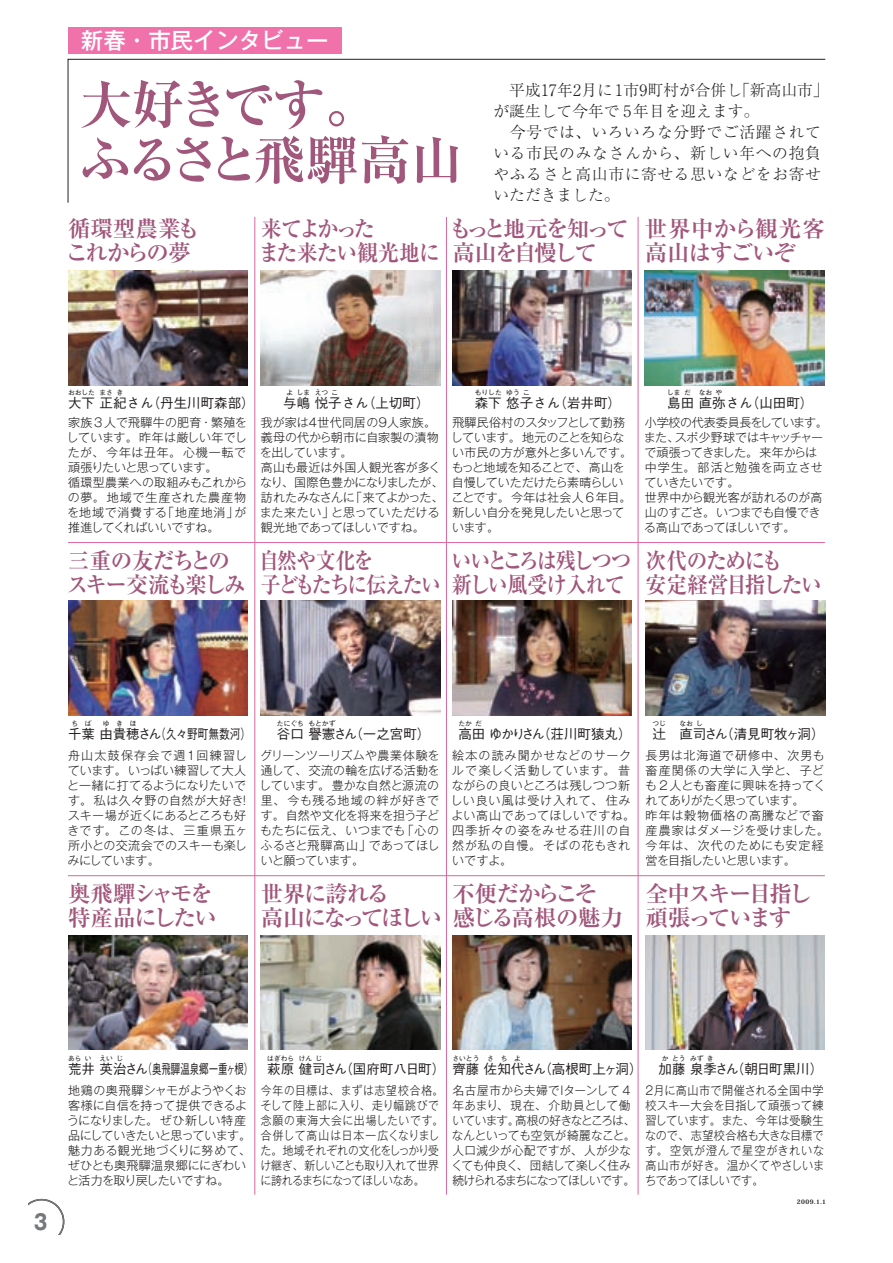
<style>
.page{position:relative;width:893px;height:1263px;background:#fff}
.page>*{position:absolute;margin:0;border:0;box-sizing:border-box;transform-origin:0 0}
.t1{font:52.5px/55.5px "Ryumin Pro Bold 90 pv RKSJ V";letter-spacing:-.095em;color:#a1577b}
.t2{font:22.5px/24px "Ryumin Pro Bold 90 pv RKSJ V";letter-spacing:-.07em;color:#a1577b}
.t3{font:22.5px/24px "Ryumin Pro Bold 90 pv RKSJ V";letter-spacing:-.09em;color:#a1577b}
.t4{font:22.5px/24px "Ryumin Pro Bold 90 pv RKSJ V";letter-spacing:-.05em;color:#a1577b;scale:.89 1}
.t5{font:22.5px/24px "Ryumin Pro Bold 90 pv RKSJ V";letter-spacing:-.07em;color:#a1577b;scale:.96 1}
.t6{font:22.5px/24px "Ryumin Pro Bold 90 pv RKSJ V";letter-spacing:-.095em;color:#a1577b}
.t7{font:22.5px/24px "Ryumin Pro Bold 90 pv RKSJ V";letter-spacing:-.07em;color:#a1577b;scale:.88 1}
.t8{font:22.5px/24px "Ryumin Pro Bold 90 pv RKSJ V";letter-spacing:-.07em;color:#a1577b;scale:.92 1}
.t9{font:22.5px/24px "Ryumin Pro Bold 90 pv RKSJ V";letter-spacing:-.04em;color:#a1577b;scale:.93 1}
.t10{font:22.5px/24px "Ryumin Pro Bold 90 pv RKSJ V";letter-spacing:-.035em;color:#a1577b}
.t11{font:22.5px/24px "Ryumin Pro Bold 90 pv RKSJ V";letter-spacing:-.02em;color:#a1577b}
.t12{font:22.5px "Gothic MB101 Pro Medium 90 pv RKSJ H";color:#fff}
.t13{font:21px "Gothic MB101 Pro Bold 90 pv RKSJ H";color:#76787b;scale:.85 1}
.t14{font:15.75px/21px "Ryumin Pro Light 90 pv RKSJ H";letter-spacing:.04em;color:#231f20}
.t15{font:13.5px "Gothic BBB Pro Medium 90 pv RKSJ H";color:#231f20}
.t16{font:13.5px "Gothic BBB Pro Medium 90 pv RKSJ H";letter-spacing:-.06em;color:#231f20}
.t17{font:12px/15px "Gothic MB101 Pro Light 90 pv RKSJ H";color:#231f20}
.t18{font:12px/15px "Gothic MB101 Pro Light 90 pv RKSJ H";letter-spacing:.025em;color:#231f20}
.t19{font:12px/15px "Gothic MB101 Pro Light 90 pv RKSJ H";color:#231f20;scale:.9 1}
.t20{font:12px/15px "Gothic MB101 Pro Light 90 pv RKSJ H";letter-spacing:.04em;color:#231f20}
.t21{font:12px/15px "Gothic MB101 Pro Light 90 pv RKSJ H";letter-spacing:-.025em;color:#231f20}
.t22{font:12px/15px "Gothic MB101 Pro Light 90 pv RKSJ H";letter-spacing:.02em;color:#231f20}
.t23{font:12px/15px "Gothic MB101 Pro Light 90 pv RKSJ H";letter-spacing:-.035em;color:#231f20}
.t24{font:12px/15px "Gothic MB101 Pro Light 90 pv RKSJ H";color:#231f20;text-align:justify;scale:.93 1}
.t25{font:12px/15px "Gothic MB101 Pro Light 90 pv RKSJ H";letter-spacing:.055em;color:#231f20}
.t26{font:6.75px "Gothic BBB Pro Medium 90 pv RKSJ H";color:#231f20}
.t27{font:6px "Koz Min Pro Heavy 90 pv RKSJ H";color:#231f20}
</style>
<div class="page">
<hr style="left:254px;top:217px;width:1px;height:978px;background:#da669c">
<hr style="left:446px;top:217px;width:1px;height:978px;background:#da669c">
<hr style="left:638px;top:217px;width:1px;height:978px;background:#da669c">
<hr style="left:68px;top:542px;width:757px;height:1px;background:#da669c">
<hr style="left:68px;top:875px;width:757px;height:1px;background:#da669c">
<svg style="left:29px;top:1199px;width:35px;height:36px"></svg>
<div style="left:68px;top:28px;width:273px;height:26px;background:#f171ab"></div>
<svg style="left:67px;top:59px;width:759px;height:144px"></svg>
<img style="left:68px;top:271px;width:179px;height:114px">
<img style="left:261px;top:271px;width:179px;height:114px">
<img style="left:452px;top:271px;width:180px;height:114px">
<img style="left:645px;top:271px;width:179px;height:114px">
<img style="left:68px;top:601px;width:179px;height:115px">
<img style="left:261px;top:601px;width:179px;height:115px">
<img style="left:452px;top:601px;width:180px;height:115px">
<img style="left:646px;top:601px;width:179px;height:115px">
<img style="left:68px;top:935px;width:179px;height:115px">
<img style="left:261px;top:935px;width:179px;height:115px">
<img style="left:452px;top:935px;width:180px;height:115px">
<img style="left:645px;top:935px;width:180px;height:115px">
<h2 class="t12" style="left:81px;top:32px;width:249px">新春・市民インタビュー</h2>
<h1 class="t1" style="left:79px;top:84px;width:385px">大好きです。<br>ふるさと飛驒高山</h1>
<h3 class="t14" style="left:493px;top:82px;width:337px">　平成17年2月に1市9町村が合併し｢新高山市」が誕生して今年で 5年目を迎えます。<br>　今号では、いろいろな分野でご活躍されている市民のみなさんから、新しい年への抱負やふるさと高山市に寄せる思いなどをお寄せいただきました。</h3>
<h2 class="t11" style="left:66px;top:219px;width:136px">循環型農業もこれからの夢</h2>
<h2 class="t9" style="left:258px;top:219px;width:197px">来てよかった<br>また来たい観光地に</h2>
<h2 class="t6" style="left:449px;top:219px;width:181px">もっと地元を知って高山を自慢して</h2>
<h2 class="t10" style="left:645px;top:219px;width:182px">世界中から観光客高山はすごいぞ</h2>
<p class="t26" style="left:68px;top:390px;width:29px">おおした</p>
<p class="t26" style="left:100px;top:390px;width:15px">まさ</p>
<p class="t26" style="left:116px;top:390px;width:8px">き</p>
<p class="t15" style="left:68px;top:398px;width:188px">大下正紀さん（丹生川町森部）</p>
<p class="t26" style="left:287px;top:390px;width:8px">よ</p>
<p class="t26" style="left:297px;top:390px;width:15px">しま</p>
<p class="t26" style="left:315px;top:390px;width:15px">えつ</p>
<p class="t26" style="left:332px;top:390px;width:8px">こ</p>
<p class="t15" style="left:283px;top:398px;width:148px">与嶋悦子さん（上切町）</p>
<p class="t26" style="left:475px;top:390px;width:28px">もりした</p>
<p class="t26" style="left:506px;top:390px;width:15px">ゆう</p>
<p class="t26" style="left:523px;top:390px;width:8px">こ</p>
<p class="t15" style="left:475px;top:398px;width:148px">森下悠子さん（岩井町）</p>
<p class="t26" style="left:667px;top:390px;width:15px">しま</p>
<p class="t26" style="left:684px;top:390px;width:8px">だ</p>
<p class="t26" style="left:699px;top:390px;width:15px">なお</p>
<p class="t26" style="left:716px;top:390px;width:8px">や</p>
<p class="t15" style="left:667px;top:398px;width:148px">島田直弥さん（山田町）</p>
<p class="t18" style="left:66px;top:417px;width:182px">家族 3人で飛驒牛の肥育・繁殖をしています。昨年は厳しい年でしたが、今年は丑年。心機一転で頑張りたいと思っています。<br>循環型農業への取組みもこれからの夢。地域で生産された農産物を地域で消費する｢地産地消｣が推進してくればいいですね。</p>
<p class="t17" style="left:260px;top:417px;width:185px">我が家は４世代同居の９人家族。義母の代から朝市に自家製の漬物を出しています。<br>高山も最近は外国人観光客が多くなり、国際色豊かになりましたが、訪れたみなさんに｢来てよかった、また来たい」と思っていただける観光地であってほしいですね。</p>
<p class="t23" style="left:451px;top:417px;width:183px">飛驒民俗村のスタッフとして勤務しています。地元のことを知らない市民の方が意外と多いんです。もっと地域を知ることで、高山を自慢していただけたら素晴らしいことです。今年は社会人 6年目。新しい自分を発見したいと思っています。</p>
<p class="t17" style="left:644px;top:417px;width:185px">小学校の代表委員長をしています。また、スポ少野球ではキャッチャーで頑張ってきました。来年からは中学生。部活と勉強を両立させていきたいです。<br>世界中から観光客が訪れるのが高山のすごさ。いつまでも自慢できる高山であってほしいです。</p>
<h2 class="t5" style="left:67px;top:552px;width:188px">三重の友だちとのスキー交流も楽しみ</h2>
<h2 class="t7" style="left:259px;top:552px;width:208px">自然や文化を<br>子どもたちに伝えたい</h2>
<h2 class="t4" style="left:452px;top:552px;width:204px">いいところは残しつつ新しい風受け入れて</h2>
<h2 class="t8" style="left:646px;top:552px;width:193px">次代のためにも<br>安定経営目指したい</h2>
<p class="t26" style="left:277px;top:721px;width:28px">たにぐち</p>
<p class="t26" style="left:308px;top:721px;width:28px">もとかず</p>
<p class="t26" style="left:71px;top:721px;width:8px">ち</p>
<p class="t26" style="left:85px;top:721px;width:8px">ば</p>
<p class="t26" style="left:103px;top:721px;width:8px">ゆ</p>
<p class="t26" style="left:116px;top:721px;width:8px">き</p>
<p class="t26" style="left:130px;top:721px;width:8px">ほ</p>
<p class="t26" style="left:458px;top:721px;width:15px">たか</p>
<p class="t26" style="left:475px;top:721px;width:8px">だ</p>
<p class="t15" style="left:138px;top:729px;width:115px">さん（久々野町無数河）</p>
<p class="t15" style="left:277px;top:729px;width:60px">谷口譽憲</p>
<p class="t15" style="left:333px;top:729px;width:98px">さん（一之宮町）</p>
<p class="t15" style="left:458px;top:729px;width:175px">高田ゆかりさん（荘川町猿丸）</p>
<p class="t15" style="left:68px;top:729px;width:73px">千葉由貴穂</p>
<p class="t26" style="left:652px;top:721px;width:15px">つじ</p>
<p class="t26" style="left:679px;top:721px;width:15px">なお</p>
<p class="t26" style="left:696px;top:721px;width:8px">し</p>
<p class="t16" style="left:704px;top:729px;width:122px">さん（清見町牧ヶ洞）</p>
<p class="t15" style="left:652px;top:729px;width:55px">辻　直司</p>
<p class="t22" style="left:67px;top:749px;width:185px">舟山太鼓保存会で週１回練習しています。いっぱい練習して大人と一緒に打てるようになりたいです。私は久々野の自然が大好き！スキー場が近くにあるところも好きです。この冬は、三重県五ヶ所小との交流会でのスキーも楽しみにしています。</p>
<p class="t17" style="left:259px;top:749px;width:182px;text-align:justify">グリーンツーリズムや農業体験を通して、交流の輪を広げる活動をしています。豊かな自然と源流の里、今も残る地域の絆が好きです。自然や文化を将来を担う子どもたちに伝え、いつまでも「心のふるさと飛驒高山」であってほしいと願っています。</p>
<p class="t25" style="left:451px;top:749px;width:186px">絵本の読み聞かせなどのサークルで楽しく活動しています。昔ながらの良いところは残しつつ新しい良い風は受け入れて、住みよい高山であってほしいですね。四季折々の姿をみせる荘川の自然が私の自慢。そばの花もきれいですよ。</p>
<p class="t20" style="left:645px;top:749px;width:185px">長男は北海道で研修中、次男も畜産関係の大学に入学と、子ども 2人とも畜産に興味を持ってくれてありがたく思っています。<br>昨年は穀物価格の高騰などで畜産農家はダメージを受けました。今年は、次代のためにも安定経営を目指したいと思います。</p>
<h2 class="t2" style="left:68px;top:884px;width:150px">奥飛驒シャモを特産品にしたい</h2>
<h2 class="t2" style="left:261px;top:884px;width:364px">世界に誇れる<br>高山になってほしい感じる高根の魅力</h2>
<h2 class="t3" style="left:452px;top:884px;width:147px">不便だからこそ</h2>
<h2 class="t3" style="left:645px;top:884px;width:167px">全中スキー目指し頑張っています</h2>
<h3 class="t13" style="left:34px;top:1214px;width:17px">3</h3>
<p class="t26" style="left:662px;top:1056px;width:8px">か</p>
<p class="t26" style="left:672px;top:1056px;width:15px">とう</p>
<p class="t26" style="left:690px;top:1056px;width:15px">みず</p>
<p class="t26" style="left:707px;top:1056px;width:8px">き</p>
<p class="t26" style="left:267px;top:1056px;width:28px">はぎわら</p>
<p class="t26" style="left:299px;top:1056px;width:15px">けん</p>
<p class="t26" style="left:315px;top:1056px;width:8px">じ</p>
<p class="t26" style="left:452px;top:1056px;width:28px">さいとう</p>
<p class="t26" style="left:487px;top:1056px;width:8px">さ</p>
<p class="t26" style="left:501px;top:1056px;width:8px">ち</p>
<p class="t26" style="left:514px;top:1056px;width:8px">よ</p>
<p class="t26" style="left:68px;top:1056px;width:15px">あら</p>
<p class="t26" style="left:85px;top:1056px;width:8px">い</p>
<p class="t26" style="left:100px;top:1056px;width:15px">えい</p>
<p class="t26" style="left:116px;top:1056px;width:8px">じ</p>
<p class="t15" style="left:124px;top:1064px;width:203px">さん（奥飛驒温泉郷一重ヶ根） 萩原健司</p>
<p class="t15" style="left:323px;top:1064px;width:202px">さん（国府町八日町）齊藤佐知代</p>
<p class="t15" style="left:522px;top:1064px;width:196px">さん（高根町上ヶ洞） 加藤泉季</p>
<p class="t15" style="left:715px;top:1064px;width:110px">さん（朝日町黒川）</p>
<p class="t15" style="left:68px;top:1064px;width:60px">荒井英治</p>
<p class="t17" style="left:67px;top:1085px;width:185px">地鶏の奥飛驒シャモがようやくお客様に自信を持って提供できるようになりました。ぜひ新しい特産品にしていきたいと思っています。魅力ある観光地づくりに努めて、ぜひとも奥飛驒温泉郷ににぎわいと活力を取り戻したいですね。</p>
<p class="t19" style="left:260px;top:1085px;width:205px">今年の目標は、まずは志望校合格。そして陸上部に入り、走り幅跳びで念願の東海大会に出場したいです。合併して高山は日本一広くなりました。地域それぞれの文化をしっかり受け継ぎ、新しいことも取り入れて世界に誇れるまちになってほしいなあ。</p>
<p class="t21" style="left:451px;top:1085px;width:186px">名古屋市から夫婦でＩターンして 4年あまり、現在、介助員として働いています。高根の好きなところは、なんといっても空気が綺麗なこと。人口減少が心配ですが、人が少なくても仲良く、団結して楽しく住み続けられるまちになってほしいです。</p>
<p class="t24" style="left:644px;top:1085px;width:196px">２月に高山市で開催される全国中学校スキー大会を目指して頑張って練習しています。また、今年は受験生なので、志望校合格も大きな目標です。空気が澄んで星空がきれいな高山市が好き。温かくてやさしいまちであってほしいです。</p>
<p class="t27" style="left:797px;top:1200px;width:31px">2009.1.1</p>
</div>
